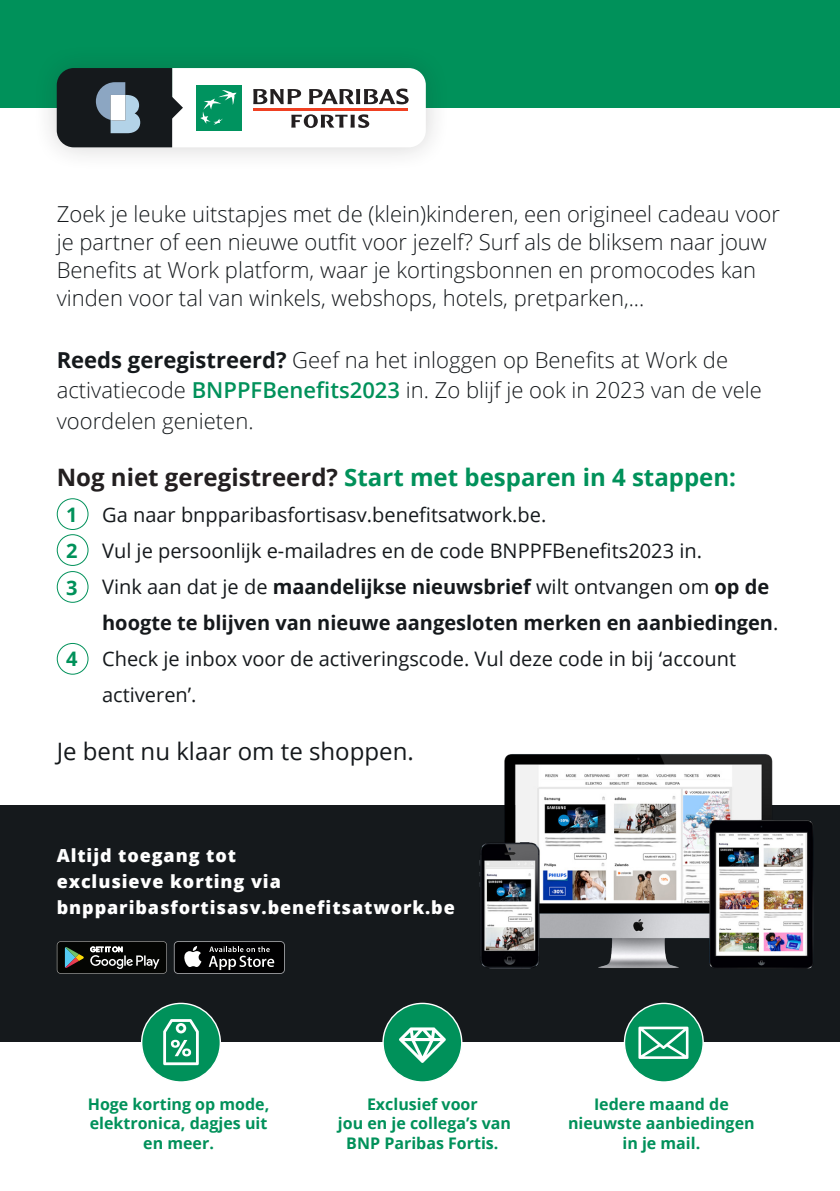
<style>
.page{position:relative;width:840px;height:1191px;background:#fff}
.page>*{position:absolute;margin:0;border:0;box-sizing:border-box;transform-origin:0 0}
.t1{font:700 24px "Open Sans";color:#00915a}
.t2{font:24px "Open Sans";color:#15191c}
.t3{font:300 22px/28px "Open Sans";color:#15191c}
.t4{font:20px/36px "Open Sans";color:#15191c}
.t5{font:700 20px/36px "Open Sans";color:#15191c}
.t6{font:700 20px "Open Sans";color:#00915a}
.t7{font:800 18px "Open Sans";letter-spacing:.05em;color:#fff}
.t8{font:700 16px/19.2px "Open Sans";color:#00915a;text-align:center}
.s1{font-weight:700}
.s2{font-weight:600;color:#00915a}
.s3{color:#231f20}
.s4{font-weight:400}
</style>
<div class="page">
<div style="left:0;top:805px;width:839px;height:237px;background:#15191c"></div>
<div style="left:142px;top:1003px;width:78px;height:79px;background:#00915a;border-radius:50%"></div>
<div style="left:141px;top:1002px;width:80px;height:80px;border:1px solid #fff;border-radius:50%"></div>
<div style="left:383px;top:1003px;width:78px;height:79px;background:#00915a;border-radius:50%"></div>
<div style="left:382px;top:1002px;width:80px;height:80px;border:1px solid #fff;border-radius:50%"></div>
<div style="left:624px;top:1003px;width:78px;height:79px;background:#00915a;border-radius:50%"></div>
<div style="left:623px;top:1002px;width:80px;height:80px;border:1px solid #fff;border-radius:50%"></div>
<svg style="left:163px;top:1019px;width:36px;height:46px"></svg>
<svg style="left:399px;top:1027px;width:46px;height:36px"></svg>
<svg style="left:638px;top:1026px;width:50px;height:33px"></svg>
<svg style="left:57px;top:941px;width:110px;height:32px;background:#2e312e"></svg>
<svg style="left:174px;top:941px;width:111px;height:32px;background:#313132"></svg>
<img style="left:479px;top:754px;width:335px;height:215px">
<div style="left:0;top:0;width:839px;height:108px;background:#00915a"></div>
<div style="left:32px;top:43px;width:418px;height:129px;background:#231f20;opacity:.2"></div>
<svg style="left:57px;top:68px;width:368px;height:79px"></svg>
<div style="left:57px;top:498px;width:31px;height:32px;border:1px solid #00915a;border-radius:50%"></div>
<div style="left:57px;top:534px;width:31px;height:32px;border:1px solid #00915a;border-radius:50%"></div>
<div style="left:57px;top:571px;width:31px;height:32px;border:1px solid #00915a;border-radius:50%"></div>
<div style="left:57px;top:643px;width:31px;height:31px;border:1px solid #00915a;border-radius:50%"></div>
<p class="t3" style="left:57px;top:200px;width:724px">Zoek je leuke uitstapjes met de (klein)kinderen, een origineel cadeau voor je partner of een nieuwe outfit voor jezelf? Surf als de bliksem naar jouw Benefits at Work platform, waar je kortingsbonnen en promocodes kan vinden voor tal van winkels, webshops, hotels, pretparken,...</p>
<p class="t3" style="left:57px;top:345px;width:706px;line-height:30px"><span class="s1">Reeds geregistreerd?</span> Geef na het inloggen op Benefits at Work de activatiecode <span class="s2">BNPPFBenefits2023</span> in. Zo blijf je ook in 2023 van de vele voordelen genieten.</p>
<p class="t1" style="left:57px;top:460px;width:680px"><span class="s3">Nog niet geregistreerd?</span> Start met besparen in 4 stappen:</p>
<p class="t4" style="left:102px;top:496px;width:445px">Ga naar bnpparibasfortisasv.benefitsatwork.be.</p>
<p class="t4" style="left:102px;top:532px;width:601px">Vul je persoonlijk e-mailadres en de code BNPPFBenefits2023 in.</p>
<p class="t5" style="left:102px;top:568px;width:677px"><span class="s4">Vink aan dat je de</span> maandelijkse nieuwsbrief <span class="s4">wilt ontvangen om</span> op de hoogte te blijven van nieuwe aangesloten merken en aanbiedingen<span class="s4">.</span></p>
<p class="t4" style="left:102px;top:640px;width:635px">Check je inbox voor de activeringscode. Vul deze code in bij ‘account activeren’.</p>
<p class="t2" style="left:57px;top:734px;width:358px">Je bent nu klaar om te shoppen.</p>
<p class="t6" style="left:66px;top:500px;width:13px">1</p>
<p class="t6" style="left:66px;top:536px;width:13px">2</p>
<p class="t6" style="left:66px;top:573px;width:13px">3</p>
<p class="t6" style="left:66px;top:645px;width:13px">4</p>
<p class="t7" style="left:57px;top:842px;width:181px">Altijd toegang tot</p>
<p class="t7" style="left:57px;top:868px;width:225px">exclusieve korting via</p>
<p class="t7" style="left:57px;top:894px;width:399px">bnpparibasfortisasv.benefitsatwork.be</p>
<p class="t8" style="left:88px;top:1094px;width:183px">Hoge korting op mode, elektronica, dagjes uit en meer.</p>
<p class="t8" style="left:367px;top:1094px;width:112px">Exclusief voor</p>
<p class="t8" style="left:338px;top:1113px;width:174px">jou en je collega’s van<br>BNP Paribas Fortis.</p>
<p class="t8" style="left:567px;top:1094px;width:188px">Iedere maand de nieuwste aanbiedingen in je mail.</p>
</div>
